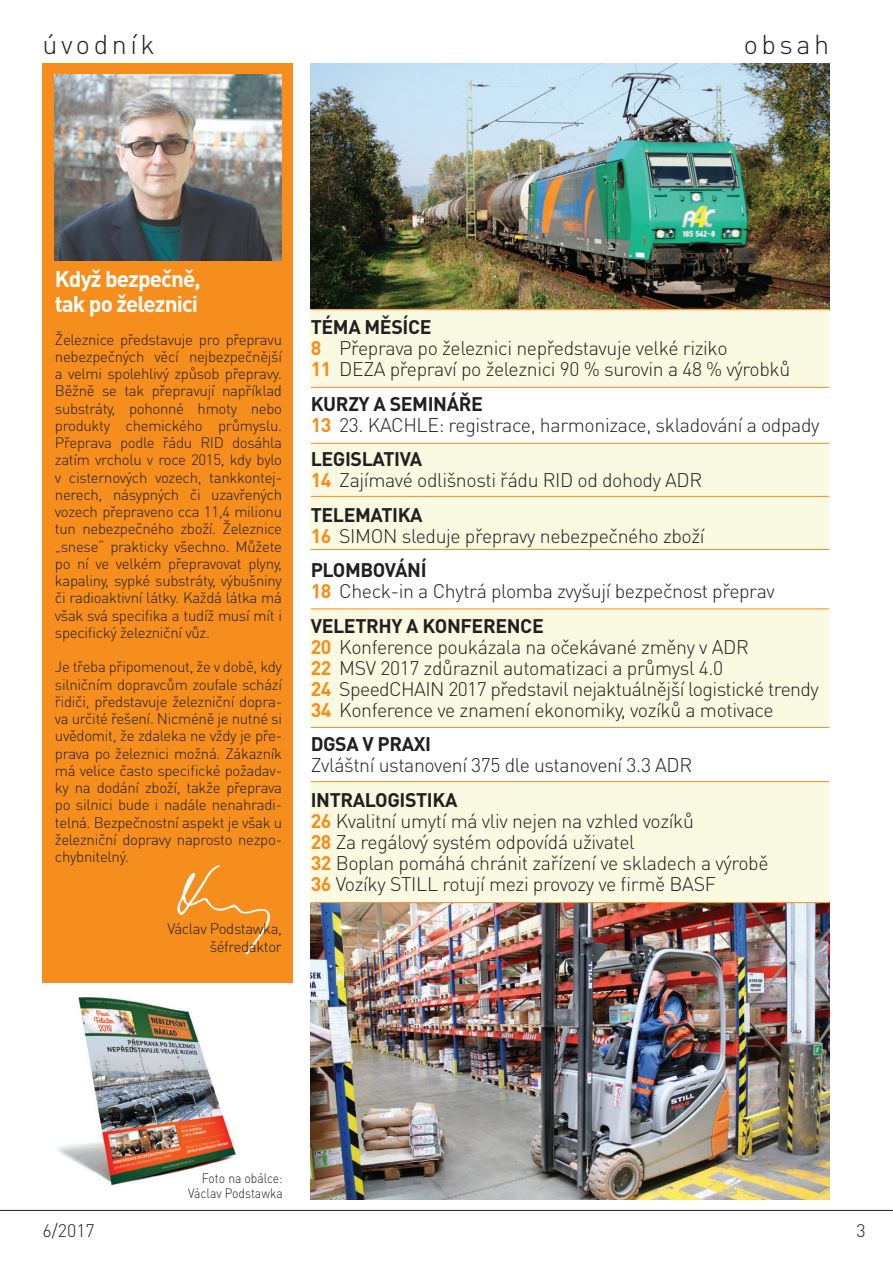
<style>
.page{position:relative;width:893px;height:1263px;background:#fff}
.page>*{position:absolute;margin:0;border:0;box-sizing:border-box;transform-origin:0 0}
.t1{font:300 27px "DIN Pro";letter-spacing:.13em;color:#231f20}
.t2{font:700 22.5px/25.5px "DIN Pro";letter-spacing:-.04em;color:#fff}
.t3{font:300 19.5px/21px "DIN Pro";letter-spacing:-.02em;color:#231f20}
.t4{font:700 19.5px "DIN Pro";letter-spacing:-.02em;color:#231f20}
.t5{font:300 18px "DIN Pro";color:#231f20}
.t6{font:300 15px/17.2px "DIN Pro";letter-spacing:-.02em;color:#231f20;text-align:justify}
.t7{font:300 13.5px/15px "DIN Pro";color:#231f20;text-align:right;scale:.9 1}
.s1{font-weight:700}
.s2{font-weight:700;color:#f68e1e}
</style>
<div class="page">
<hr style="left:0;top:1210px;width:893px;height:1px;background:#231f20">
<img style="left:311px;top:64px;width:518px;height:245px">
<img style="left:311px;top:903px;width:518px;height:296px">
<div style="left:311px;top:309px;width:518px;height:78px;background:#fafae2"></div>
<div style="left:311px;top:443px;width:518px;height:106px;background:#fafae2"></div>
<div style="left:311px;top:609px;width:518px;height:118px;background:#fafae2"></div>
<div style="left:311px;top:782px;width:518px;height:121px;background:#fafae2"></div>
<img style="left:56px;top:997px;width:180px;height:189px">
<div style="left:43px;top:63px;width:250px;height:920px;background:#f68e1e"></div>
<img style="left:55px;top:75px;width:227px;height:185px">
<svg style="left:177px;top:865px;width:93px;height:90px"></svg>
<hr style="left:311px;top:309px;width:518px;height:1px;background:#f68e1e">
<hr style="left:311px;top:549px;width:518px;height:1px;background:#f68e1e">
<hr style="left:311px;top:387px;width:518px;height:1px;background:#f68e1e">
<hr style="left:311px;top:443px;width:518px;height:1px;background:#f68e1e">
<hr style="left:311px;top:496px;width:518px;height:1px;background:#f68e1e">
<hr style="left:311px;top:781px;width:518px;height:1px;background:#f68e1e">
<hr style="left:311px;top:727px;width:518px;height:1px;background:#f68e1e">
<hr style="left:311px;top:608px;width:518px;height:1px;background:#f68e1e">
<hr style="left:311px;top:902px;width:518px;height:1px;background:#f68e1e">
<h1 class="t1" style="left:43px;top:25px;width:114px">úvodník</h1>
<h1 class="t1" style="left:744px;top:25px;width:87px">obsah</h1>
<h2 class="t2" style="left:55px;top:265px;width:147px">Když bezpečně, tak po železnici</h2>
<p class="t6" style="left:55px;top:330px;width:229px">Železnice představuje pro přepravu nebezpečných věcí nejbezpečnější a velmi spolehlivý způsob přepravy.<br>Běžně se tak přepravují například substráty, pohonné hmoty nebo produkty chemického průmyslu.<br>Přeprava podle řádu RID dosáhla zatím vrcholu v roce 2015, kdy bylo v cisternových vozech, tankkontej&shy;nerech, násypných či uzavřených vozech přepraveno cca 11,4 milionu tun nebezpečného zboží. Železnice „snese“ prakticky všechno. Můžete po ní ve velkém přepravovat plyny, kapaliny, sypké substráty, výbušniny či radioaktivní látky. Každá látka má však svá specifika a tudíž musí mít i specifický železniční vůz.</p>
<p class="t6" style="left:55px;top:658px;width:229px">Je třeba připomenout, že v době, kdy silničním dopravcům zoufale schází řidiči, představuje železniční dopra&shy;va určité řešení. Nicméně je nutné si uvědomit, že zdaleka ne vždy je pře&shy;prava po železnici možná. Zákazník má velice často specifické požadav&shy;ky na dodání zboží, takže přeprava po silnici bude i nadále nenahradi&shy;telná. Bezpečnostní aspekt je však u železniční dopravy naprosto nezpo&shy;chybnitelný.</p>
<p class="t6" style="left:167px;top:918px;width:116px;line-height:18px;text-align:right">Václav Podstawka, šéfredaktor</p>
<h3 class="t3" style="left:311px;top:316px;width:481px"><span class="s1">TÉMA MĚSÍCE<br></span><span class="s2">8</span> Přeprava po železnici nepředstavuje velké riziko<br><span class="s2">11</span> DEZA přepraví po železnici 90 % surovin a 48 % výrobků</h3>
<h3 class="t3" style="left:311px;top:392px;width:510px"><span class="s1">KURZY A SEMINÁŘE<br></span><span class="s2">13</span> 23. KACHLE: registrace, harmonizace, skladování a odpady</h3>
<h3 class="t3" style="left:311px;top:448px;width:393px"><span class="s1">LEGISLATIVA<br></span><span class="s2">14</span> Zajímavé odlišnosti řádu RID od dohody ADR</h3>
<h3 class="t3" style="left:311px;top:503px;width:395px"><span class="s1">TELEMATIKA<br></span><span class="s2">16</span> SIMON sleduje přepravy nebezpečného zboží</h3>
<h3 class="t3" style="left:311px;top:559px;width:466px"><span class="s1">PLOMBOVÁNÍ<br></span><span class="s2">18</span> Check-in a Chytrá plomba zvyšují bezpečnost přeprav</h3>
<p class="t3" style="left:311px;top:614px;width:510px"><span class="s1">VELETRHY A KONFERENCE<br></span><span class="s2">20</span> Konference poukázala na očekávané změny v ADR<br><span class="s2">22</span> MSV 2017 zdůraznil automatizaci a průmysl 4.0<br><span class="s2">24</span> SpeedCHAIN 2017 představil nejaktuálnější logistické trendy <span class="s2">34</span> Konference ve znamení ekonomiky, vozíků a motivace</p>
<h3 class="t4" style="left:311px;top:731px;width:122px">DGSA V PRAXI</h3>
<h3 class="t3" style="left:311px;top:754px;width:383px">Zvláštní ustanovení 375 dle ustanovení 3.3 ADR</h3>
<h3 class="t3" style="left:311px;top:788px;width:459px"><span class="s1">INTRALOGISTIKA<br></span><span class="s2">26</span> Kvalitní umytí má vliv nejen na vzhled vozíků<br><span class="s2">28</span> Za regálový systém odpovídá uživatel<br><span class="s2">32</span> Boplan pomáhá chránit zařízení ve skladech a výrobě <span class="s2">36</span> Vozíky STILL rotují mezi provozy ve firmě BASF</h3>
<p class="t7" style="left:188px;top:1170px;width:107px">Foto na obálce:<br>Václav Podstawka</p>
<p class="t5" style="left:43px;top:1219px;width:54px">6/2017</p>
<p class="t5" style="left:856px;top:1219px;width:11px">3</p>
</div>
